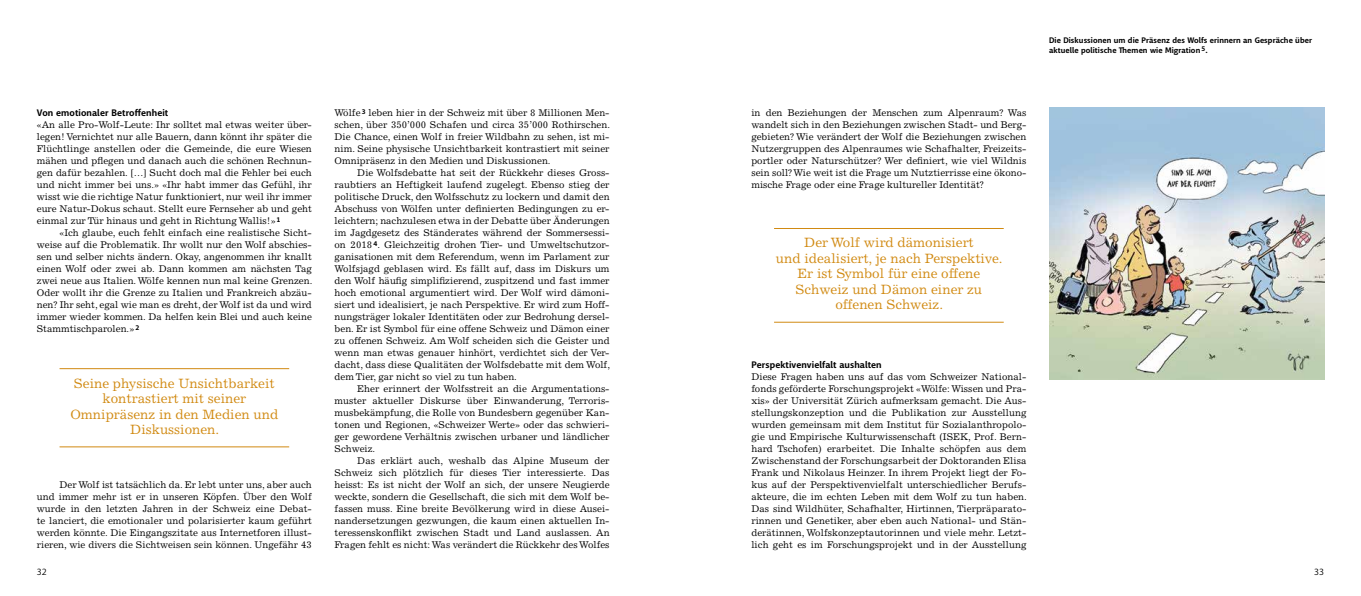
<style>
.page{position:relative;width:1361px;height:596px;background:#fff}
.page>*{position:absolute;margin:0;border:0;box-sizing:border-box;transform-origin:0 0}
.t1{font:13.5px/15.5px "Excelsior CE";color:#d18a12;text-align:center}
.t2{font:9.7px/12px "Excelsior CE";color:#000;text-align:justify}
.t3{font:700 9.4px "Macha";letter-spacing:.01em;color:#000}
.t4{font:9.4px "Macha";color:#000}
.t5{font:700 8px/10px "Macha";letter-spacing:.01em;color:#000}
</style>
<div class="page">
<hr style="left:774px;top:228px;width:229px;height:1px;background:#d18a12">
<hr style="left:774px;top:322px;width:229px;height:1px;background:#d18a12">
<hr style="left:60px;top:368px;width:229px;height:1px;background:#d18a12">
<hr style="left:60px;top:446px;width:229px;height:1px;background:#d18a12">
<img style="left:1049px;top:108px;width:275px;height:271px">
<p class="t3" style="left:37px;top:106px;width:133px">Von emotionaler Betroffenheit</p>
<p class="t2" style="left:37px;top:118px;width:276px">«An alle Pro-Wolf-Leute: Ihr solltet mal etwas weiter über&shy;legen! Vernichtet nur alle Bauern, dann könnt ihr später die Flüchtlinge anstellen oder die Gemeinde, die eure Wiesen mähen und pflegen und danach auch die schönen Rechnun&shy;gen dafür bezahlen. […] Sucht doch mal die Fehler bei euch und nicht immer bei uns.» «Ihr habt immer das Gefühl, ihr wisst wie die richtige Natur funktioniert, nur weil ihr immer eure Natur-Dokus schaut. Stellt eure Fernseher ab und geht einmal zur Tür hinaus und geht in Richtung Wallis!» <sup>1</sup></p>
<p class="t2" style="left:37px;top:226px;width:277px;text-indent:23px">«Ich glaube, euch fehlt einfach eine realistische Sicht&shy;weise auf die Problematik. Ihr wollt nur den Wolf abschies&shy;sen und selber nichts ändern. Okay, angenommen ihr knallt einen Wolf oder zwei ab. Dann kommen am nächsten Tag zwei neue aus Italien. Wölfe kennen nun mal keine Grenzen.<br>Oder wollt ihr die Grenze zu Italien und Frankreich abzäu&shy;nen? Ihr seht, egal wie man es dreht, der Wolf ist da und wird immer wieder kommen. Da helfen kein Blei und auch keine Stammtischparolen.» <sup>2</sup></p>
<h1 class="t1" style="left:70px;top:375px;width:209px">Seine physische Unsichtbarkeit kontrastiert mit seiner<br>Omnipräsenz in den Medien und<br>Diskussionen.</h1>
<p class="t2" style="left:37px;top:478px;width:276px;text-indent:23px">Der Wolf ist tatsächlich da. Er lebt unter uns, aber auch und immer mehr ist er in unseren Köpfen. Über den Wolf wurde in den letzten Jahren in der Schweiz eine Debat&shy;te lanciert, die emotionaler und polarisierter kaum geführt werden könnte. Die Eingangszitate aus Internetforen illust&shy;rieren, wie divers die Sichtweisen sein können. Ungefähr 43</p>
<p class="t4" style="left:37px;top:565px;width:11px">32</p>
<p class="t2" style="left:334px;top:106px;width:277px">Wölfe <sup>3</sup> leben hier in der Schweiz mit über 8 Millionen Men&shy;schen, über 350’000 Schafen und circa 35’000 Rothirschen.<br>Die Chance, einen Wolf in freier Wildbahn zu sehen, ist mi&shy;nim. Seine physische Unsichtbarkeit kontrastiert mit seiner Omnipräsenz in den Medien und Diskussionen.</p>
<p class="t2" style="left:334px;top:166px;width:277px;text-indent:23px">Die Wolfsdebatte hat seit der Rückkehr dieses Gross&shy;raubtiers an Heftigkeit laufend zugelegt. Ebenso stieg der politische Druck, den Wolfsschutz zu lockern und damit den Abschuss von Wölfen unter definierten Bedingungen zu er&shy;leichtern; nachzulesen etwa in der Debatte über Änderungen im Jagdgesetz des Ständerates während der Sommersessi&shy;on 2018 <sup>4</sup>. Gleichzeitig drohen Tier- und Umweltschutzor&shy;ganisationen mit dem Referendum, wenn im Parlament zur Wolfsjagd geblasen wird. Es fällt auf, dass im Diskurs um den Wolf häufig simplifizierend, zuspitzend und fast immer hoch emotional argumentiert wird. Der Wolf wird dämoni&shy;siert und idealisiert, je nach Perspektive. Er wird zum Hoff&shy;nungsträger lokaler Identitäten oder zur Bedrohung dersel&shy;ben. Er ist Symbol für eine offene Schweiz und Dämon einer zu offenen Schweiz. Am Wolf scheiden sich die Geister und wenn man etwas genauer hinhört, verdichtet sich der Ver&shy;dacht, dass diese Qualitäten der Wolfsdebatte mit dem Wolf, dem Tier, gar nicht so viel zu tun haben.</p>
<p class="t2" style="left:334px;top:382px;width:276px;text-indent:23px">Eher erinnert der Wolfsstreit an die Argumentations&shy;muster aktueller Diskurse über Einwanderung, Terroris&shy;musbekämpfung, die Rolle von Bundesbern gegenüber Kan&shy;tonen und Regionen, «Schweizer Werte» oder das schwieri&shy;ger gewordene Verhältnis zwischen urbaner und ländlicher Schweiz.</p>
<p class="t2" style="left:334px;top:454px;width:276px;text-indent:23px">Das erklärt auch, weshalb das Alpine Museum der Schweiz sich plötzlich für dieses Tier interessierte. Das heisst: Es ist nicht der Wolf an sich, der unsere Neugierde weckte, sondern die Gesellschaft, die sich mit dem Wolf be&shy;fassen muss. Eine breite Bevölkerung wird in diese Ausei&shy;nandersetzungen gezwungen, die kaum einen aktuellen In&shy;teressenskonflikt zwischen Stadt und Land auslassen. An Fragen fehlt es nicht: Was verändert die Rückkehr des Wolfes</p>
<p class="t2" style="left:751px;top:106px;width:276px">in den Beziehungen der Menschen zum Alpenraum? Was wandelt sich in den Beziehungen zwischen Stadt- und Berg&shy;gebieten? Wie verändert der Wolf die Beziehungen zwischen Nutzergruppen des Alpenraumes wie Schafhalter, Freizeits&shy;portler oder Naturschützer? Wer definiert, wie viel Wildnis sein soll? Wie weit ist die Frage um Nutztierrisse eine ökono&shy;mische Frage oder eine Frage kultureller Identität?</p>
<h1 class="t1" style="left:776px;top:235px;width:228px">Der Wolf wird dämonisiert<br>und idealisiert, je nach Perspektive.<br>Er ist Symbol für eine offene<br>Schweiz und Dämon einer zu offenen Schweiz.</h1>
<p class="t3" style="left:751px;top:358px;width:132px">Perspektivenvielfalt aushalten</p>
<p class="t2" style="left:751px;top:370px;width:277px">Diese Fragen haben uns auf das vom Schweizer National&shy;fonds geförderte Forschungsprojekt «Wölfe: Wissen und Pra&shy;xis» der Universität Zürich aufmerksam gemacht. Die Aus&shy;stellungskonzeption und die Publikation zur Ausstellung wurden gemeinsam mit dem Institut für Sozialanthropolo&shy;gie und Empirische Kulturwissenschaft (ISEK, Prof. Bern&shy;hard Tschofen) erarbeitet. Die Inhalte schöpfen aus dem Zwischenstand der Forschungsarbeit der Doktoranden Elisa Frank und Nikolaus Heinzer. In ihrem Projekt liegt der Fo&shy;kus auf der Perspektivenvielfalt unterschiedlicher Berufs&shy;akteure, die im echten Leben mit dem Wolf zu tun haben.<br>Das sind Wildhüter, Schafhalter, Hirtinnen, Tierpräparato&shy;rinnen und Genetiker, aber eben auch National- und Stän&shy;derätinnen, Wolfskonzeptautorinnen und viele mehr. Letzt&shy;lich geht es im Forschungsprojekt und in der Ausstellung</p>
<p class="t5" style="left:1049px;top:35px;width:264px">Die Diskussionen um die Präsenz des Wolfs erinnern an Gespräche über aktuelle politische Themen wie Migration <sup>5</sup>.</p>
<p class="t4" style="left:1314px;top:565px;width:11px">33</p>
</div>
